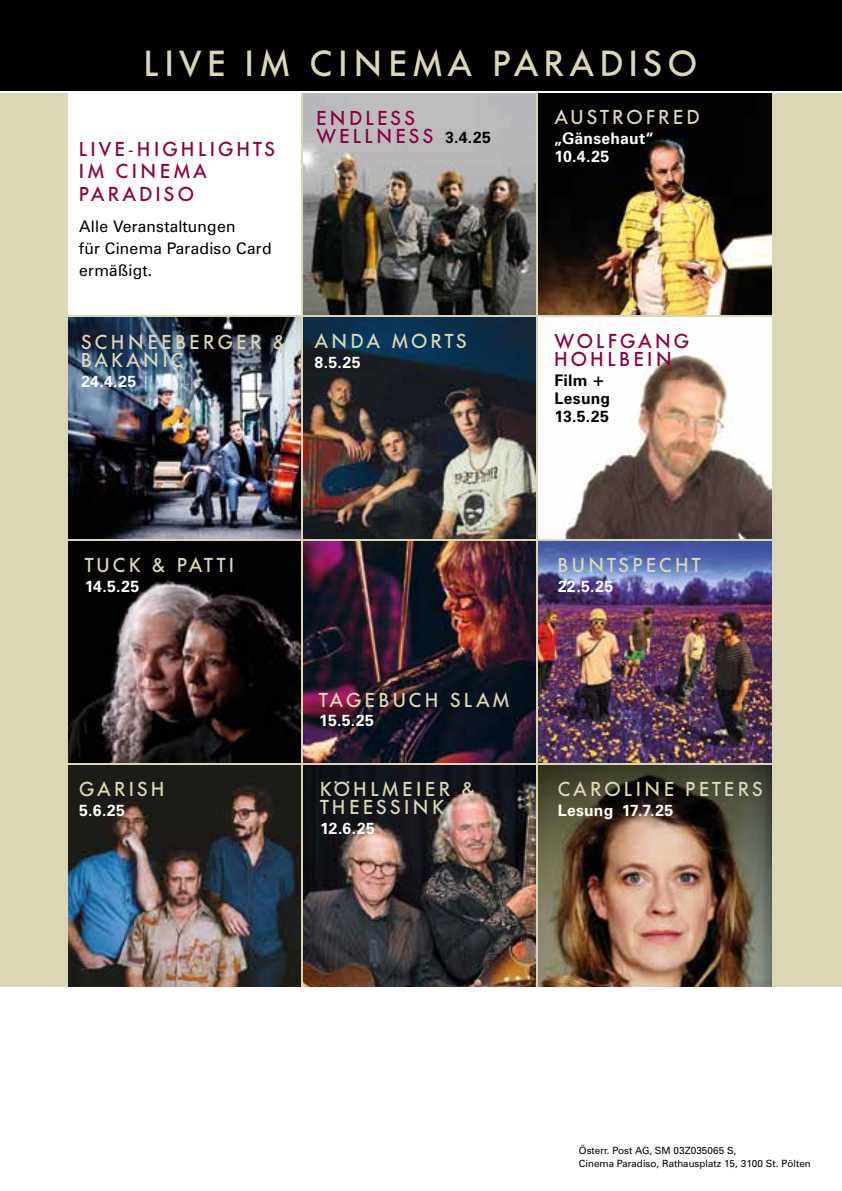
<style>
.page{position:relative;width:842px;height:1191px;background:#fff}
.page>*{position:absolute;margin:0;border:0;box-sizing:border-box;transform-origin:0 0}
.t1{font:500 36px "Futura BQ";letter-spacing:.14em;color:#dbd6b5}
.t2{font:500 20px/22.8px "Futura BQ";letter-spacing:.15em;color:#8d0047}
.t3{font:500 20px "Futura BQ";letter-spacing:.15em;color:#dbd6b5}
.t4{font:500 20px/18px "Futura BQ";letter-spacing:.17em;color:#dbd6b5}
.t5{font:500 20px/18px "Futura BQ";letter-spacing:.19em;color:#dbd6b5}
.t6{font:700 16px/18px "Zurich BT";letter-spacing:.015em;color:#fff}
.t7{font:16px/22px "Zurich BT";letter-spacing:.015em;color:#000}
.t8{font:700 16px/18px "Zurich BT";letter-spacing:.01em;color:#000}
.t9{font:10px/13px "Zurich BT";letter-spacing:.005em;color:#000}
.s1{font-family:"Zurich BT";font-weight:700;font-size:16px;color:#000}
</style>
<div class="page">
<div style="left:0;top:0;width:842px;height:91px;background:#000"></div>
<div style="left:0;top:94px;width:842px;height:892px;background:#dbd6b5"></div>
<div style="left:68px;top:94px;width:232px;height:221px;background:#fff"></div>
<img style="left:539px;top:94px;width:232px;height:221px">
<img style="left:539px;top:317px;width:232px;height:222px">
<img style="left:303px;top:541px;width:233px;height:222px">
<img style="left:68px;top:317px;width:232px;height:222px">
<img style="left:303px;top:94px;width:233px;height:221px">
<img style="left:539px;top:765px;width:232px;height:221px">
<img style="left:539px;top:541px;width:232px;height:222px">
<img style="left:303px;top:765px;width:233px;height:221px">
<img style="left:68px;top:541px;width:232px;height:222px">
<img style="left:68px;top:765px;width:232px;height:221px">
<img style="left:303px;top:317px;width:233px;height:222px">
<h1 class="t1" style="left:144px;top:42px;width:555px">LIVE IM CINEMA PARADISO</h1>
<p class="t2" style="left:79px;top:138px;width:198px">LIVE-HIGHLIGHTS<br>IM CINEMA<br>PARADISO</p>
<p class="t7" style="left:79px;top:215px;width:194px">Alle Veranstaltungen<br>für Cinema Paradiso Card ermäßigt.</p>
<p class="t4" style="left:81px;top:333px;width:207px">SCHNEEBERGER &amp;<br>BAKANIC</p>
<p class="t6" style="left:81px;top:372px;width:57px">24.4.25</p>
<p class="t2" style="left:316px;top:109px;width:176px;line-height:18px">ENDLESS<br>WELLNESS <span class="s1">3.4.25</span></p>
<p class="t3" style="left:315px;top:330px;width:154px">ANDA MORTS</p>
<p class="t6" style="left:315px;top:353px;width:48px">8.5.25</p>
<p class="t3" style="left:555px;top:106px;width:147px">AUSTROFRED</p>
<p class="t6" style="left:555px;top:129px;width:100px">„Gänsehaut“<br>10.4.25</p>
<p class="t2" style="left:555px;top:332px;width:137px;line-height:18px">WOLFGANG<br>HOHLBEIN</p>
<p class="t8" style="left:555px;top:371px;width:57px">Film +<br>Lesung<br>13.5.25</p>
<p class="t3" style="left:85px;top:554px;width:151px">TUCK &amp; PATTI</p>
<p class="t6" style="left:85px;top:577px;width:56px">14.5.25</p>
<p class="t3" style="left:79px;top:777px;width:87px">GARISH</p>
<p class="t6" style="left:79px;top:801px;width:47px">5.6.25</p>
<p class="t3" style="left:319px;top:688px;width:192px">TAGEBUCH SLAM</p>
<p class="t6" style="left:319px;top:711px;width:56px">15.5.25</p>
<p class="t5" style="left:320px;top:780px;width:156px">KÖHLMEIER &amp;<br>THEESSINK</p>
<p class="t6" style="left:320px;top:819px;width:56px">12.6.25</p>
<p class="t4" style="left:558px;top:556px;width:145px">BUNTSPECHT</p>
<p class="t6" style="left:558px;top:577px;width:57px">22.5.25</p>
<p class="t3" style="left:558px;top:777px;width:207px">CAROLINE PETERS</p>
<p class="t6" style="left:558px;top:801px;width:117px">Lesung 17.7.25</p>
<p class="t9" style="left:579px;top:1143px;width:233px">Österr. Post AG, SM 03Z035065 S,<br>Cinema Paradiso, Rathausplatz 15, 3100 St. Pölten</p>
</div>
